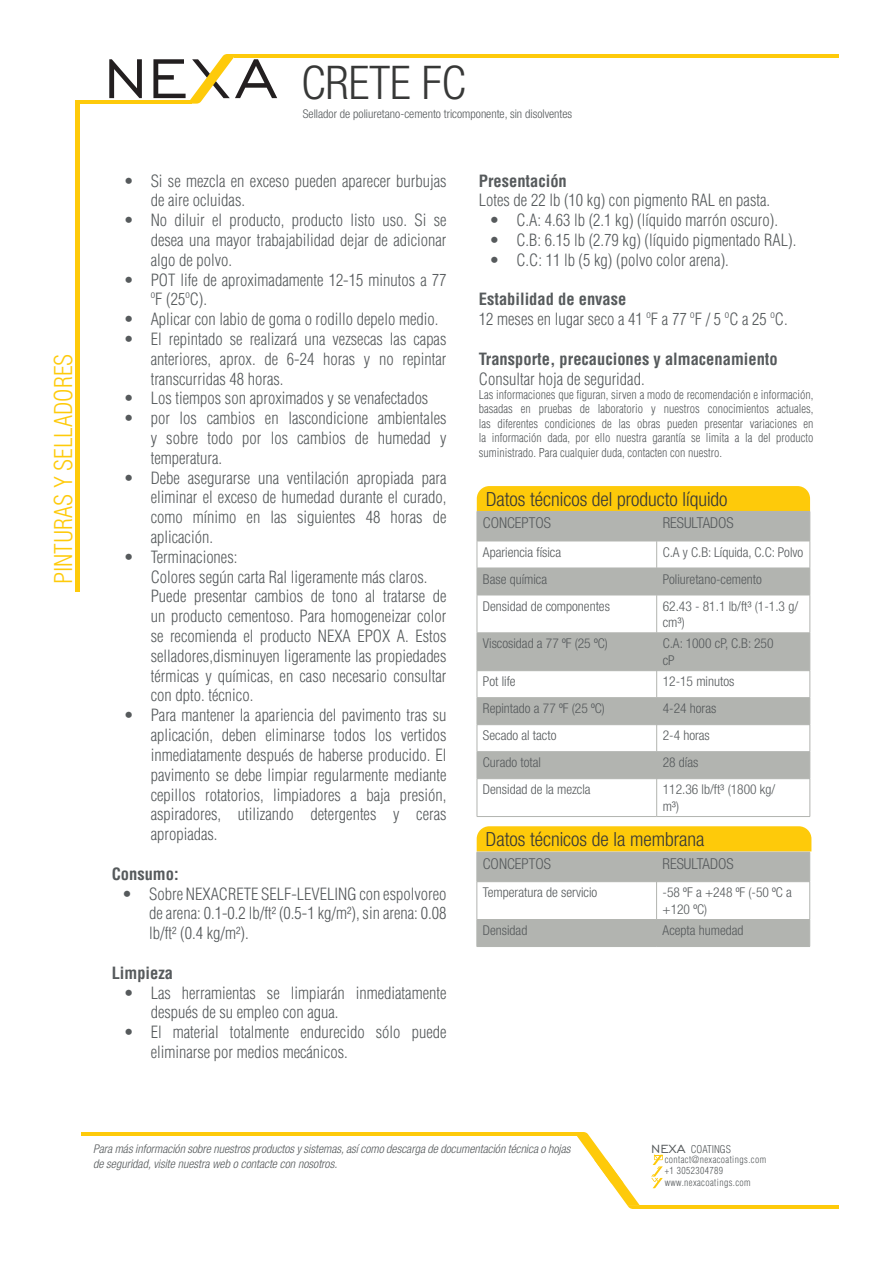
<style>
.page{position:relative;width:893px;height:1263px;background:#fff}
.page>*{position:absolute;margin:0;border:0;box-sizing:border-box;transform-origin:0 0}
.t1{font:300 condensed 46.5px "Helvetica Neue LT Com";color:#373837}
.t2{font:300 condensed 24px "Helvetica LT Std";color:#feca0a}
.t3{font:300 condensed 19.5px "Helvetica Neue LT Com";color:#373837}
.t4{font:300 condensed 16.5px/19.8px "Helvetica LT Std";color:#565a5c;text-align:justify}
.t5{font:700 condensed 16.5px "Helvetica LT Std";color:#565a5c}
.t6{font:300 condensed 15px "Helvetica Neue LT Com";color:#565a5c}
.t7{font:300 condensed 13.5px/16.2px "Helvetica Neue LT Com";color:#565a5c}
.t8{font:300 condensed 12px/14.4px "Helvetica LT Std";color:#565a5c;text-align:justify}
.t9{font:italic 300 condensed 12px "Helvetica Neue LT Com";color:#565a5c}
.t10{font:300 condensed 12px "Helvetica Neue LT Com";color:#565a5c}
.t11{font:300 condensed 10.5px "Helvetica LT Std";color:#565a5c}
.t12{font:300 condensed 9.6px "Helvetica LT Std";letter-spacing:.04em;color:#565a5c}
.s1{font-family:"Engravers Gothic BT";font-weight:400;font-stretch:normal;font-size:15px}
</style>
<div class="page">
<svg style="left:575px;top:1133px;width:65px;height:76px"></svg>
<hr style="left:81px;top:1133px;width:496px;height:2px;background:#feca0a">
<hr style="left:639px;top:1205px;width:200px;height:4px;background:#feca0a">
<svg style="left:651px;top:1155px;width:12px;height:33px"></svg>
<svg style="left:109px;top:59px;width:33px;height:39px"></svg>
<svg style="left:153px;top:54px;width:124px;height:50px"></svg>
<hr style="left:234px;top:54px;width:605px;height:3px;background:#feca0a">
<hr style="left:75px;top:100px;width:116px;height:4px;background:#feca0a">
<div style="left:75px;top:102px;width:5px;height:490px;background:#feca0a"></div>
<svg style="left:478px;top:596px;width:332px;height:74px"></svg>
<svg style="left:477px;top:486px;width:334px;height:109px"></svg>
<hr style="left:477px;top:595px;width:180px;height:1px;background:#b2b4b0">
<hr style="left:477px;top:595px;width:1px;height:38px;background:#b2b4b0">
<hr style="left:657px;top:595px;width:153px;height:1px;background:#b2b4b0">
<hr style="left:656px;top:595px;width:1px;height:38px;background:#b2b4b0">
<hr style="left:810px;top:595px;width:1px;height:38px;background:#b2b4b0">
<hr style="left:477px;top:633px;width:180px;height:1px;background:#b2b4b0">
<hr style="left:477px;top:633px;width:1px;height:37px;background:#b2b4b0">
<hr style="left:657px;top:633px;width:153px;height:1px;background:#b2b4b0">
<hr style="left:656px;top:633px;width:1px;height:37px;background:#b2b4b0">
<hr style="left:810px;top:633px;width:1px;height:37px;background:#b2b4b0">
<hr style="left:477px;top:670px;width:180px;height:1px;background:#b2b4b0">
<hr style="left:657px;top:670px;width:153px;height:1px;background:#b2b4b0">
<svg style="left:477px;top:671px;width:334px;height:108px"></svg>
<hr style="left:477px;top:778px;width:180px;height:1px;background:#b2b4b0">
<hr style="left:477px;top:779px;width:1px;height:37px;background:#b2b4b0">
<hr style="left:657px;top:778px;width:153px;height:1px;background:#b2b4b0">
<hr style="left:656px;top:779px;width:1px;height:37px;background:#b2b4b0">
<hr style="left:810px;top:779px;width:1px;height:37px;background:#b2b4b0">
<hr style="left:477px;top:816px;width:180px;height:1px;background:#b2b4b0">
<hr style="left:657px;top:816px;width:153px;height:1px;background:#b2b4b0">
<svg style="left:477px;top:826px;width:334px;height:120px"></svg>
<hr style="left:477px;top:946px;width:180px;height:1px;background:#b2b4b0">
<hr style="left:657px;top:946px;width:153px;height:1px;background:#b2b4b0">
<p class="t2" style="left:48px;top:584px;width:232px;rotate:-90deg">PINTURAS Y SELLADORES</p>
<p class="t1" style="left:301px;top:56px;width:166px">CRETE FC</p>
<p class="t10" style="left:303px;top:107px;width:271px">Sellador de poliuretano-cemento tricomponente, sin disolventes</p>
<p class="t4" style="left:151px;top:171px;width:297px;text-indent:-27px">• Si se mezcla en exceso pueden aparecer burbujas de aire ocluidas.</p>
<p class="t4" style="left:151px;top:210px;width:297px;text-indent:-27px">• No diluir el producto, producto listo uso. Si se desea una mayor trabajabilidad dejar de adicionar algo de polvo.</p>
<p class="t4" style="left:151px;top:270px;width:297px;text-indent:-27px">• POT life de aproximadamente 12-15 minutos a 77 ºF (25ºC).</p>
<p class="t4" style="left:124px;top:309px;width:316px">• Aplicar con labio de goma o rodillo depelo medio.</p>
<p class="t4" style="left:151px;top:329px;width:297px;text-indent:-27px">• El repintado se realizará una vezsecas las capas anteriores, aprox. de 6-24 horas y no repintar transcurridas 48 horas.</p>
<p class="t4" style="left:124px;top:388px;width:306px">• Los tiempos son aproximados y se venafectados</p>
<p class="t4" style="left:151px;top:408px;width:297px;text-indent:-27px">• por los cambios en lascondicione ambientales y sobre todo por los cambios de humedad y temperatura.</p>
<p class="t4" style="left:151px;top:468px;width:297px;text-indent:-27px">• Debe asegurarse una ventilación apropiada para eliminar el exceso de humedad durante el curado, como mínimo en las siguientes 48 horas de aplicación.</p>
<p class="t4" style="left:124px;top:547px;width:115px">• Terminaciones:</p>
<p class="t4" style="left:151px;top:567px;width:278px">Colores según carta Ral ligeramente más claros.</p>
<p class="t4" style="left:151px;top:586px;width:297px">Puede presentar cambios de tono al tratarse de un producto cementoso. Para homogeneizar color se recomienda el producto NEXA EPOX A. Estos selladores,disminuyen ligeramente las propiedades térmicas y químicas, en caso necesario consultar con dpto. técnico.</p>
<p class="t4" style="left:151px;top:705px;width:297px;text-indent:-27px">• Para mantener la apariencia del pavimento tras su aplicación, deben eliminarse todos los vertidos inmediatamente después de haberse producido. El pavimento se debe limpiar regularmente mediante cepillos rotatorios, limpiadores a baja presión, aspiradores, utilizando detergentes y ceras apropiadas.</p>
<p class="t5" style="left:112px;top:863px;width:68px">Consumo:</p>
<p class="t4" style="left:149px;top:883px;width:299px;text-indent:-27px">• Sobre NEXACRETE SELF-LEVELING con espolvoreo de arena: 0.1-0.2 lb/ft² (0.5-1 kg/m²), sin arena: 0.08 lb/ft² (0.4 kg/m²).</p>
<p class="t5" style="left:112px;top:962px;width:63px">Limpieza</p>
<p class="t4" style="left:151px;top:982px;width:297px;text-indent:-27px">• Las herramientas se limpiarán inmediatamente después de su empleo con agua.</p>
<p class="t4" style="left:151px;top:1022px;width:297px;text-indent:-27px">• El material totalmente endurecido sólo puede eliminarse por medios mecánicos.</p>
<p class="t5" style="left:479px;top:170px;width:89px">Presentación</p>
<p class="t4" style="left:479px;top:190px;width:293px">Lotes de 22 lb (10 kg) con pigmento RAL en pasta.</p>
<p class="t4" style="left:489px;top:210px;width:290px">• C.A: 4.63 lb (2.1 kg) (líquido marrón oscuro).</p>
<p class="t4" style="left:489px;top:230px;width:308px">• C.B: 6.15 lb (2.79 kg) (líquido pigmentado RAL).</p>
<p class="t4" style="left:489px;top:250px;width:241px">• C.C: 11 lb (5 kg) (polvo color arena).</p>
<p class="t5" style="left:479px;top:289px;width:149px">Estabilidad de envase</p>
<p class="t4" style="left:479px;top:309px;width:310px">12 meses en lugar seco a 41 ºF a 77 ºF / 5 ºC a 25 ºC.</p>
<p class="t5" style="left:479px;top:348px;width:300px">Transporte, precauciones y almacenamiento</p>
<p class="t4" style="left:479px;top:369px;width:167px">Consultar hoja de seguridad.</p>
<p class="t8" style="left:479px;top:387px;width:336px">Las informaciones que figuran, sirven a modo de recomendación e información, basadas en pruebas de laboratorio y nuestros conocimientos actuales, las diferentes condiciones de las obras pueden presentar variaciones en la información dada, por ello nuestra garantía se limita a la del producto suministrado. Para cualquier duda, contacten con nuestro.</p>
<p class="t3" style="left:486px;top:488px;width:243px">Datos técnicos del producto líquido</p>
<p class="t6" style="left:483px;top:514px;width:70px">CONCEPTOS</p>
<p class="t6" style="left:663px;top:514px;width:73px">RESULTADOS</p>
<p class="t7" style="left:483px;top:544px;width:80px">Apariencia física</p>
<p class="t7" style="left:663px;top:544px;width:142px">C.A y C.B: Líquida, C.C: Polvo</p>
<p class="t7" style="left:483px;top:571px;width:66px">Base química</p>
<p class="t7" style="left:663px;top:571px;width:101px">Poliuretano-cemento</p>
<p class="t7" style="left:483px;top:598px;width:128px">Densidad de componentes</p>
<p class="t7" style="left:663px;top:598px;width:137px">62.43 - 81.1 lb/ft³ (1-1.3 g/ cm³)</p>
<p class="t7" style="left:483px;top:635px;width:126px">Viscosidad a 77 ºF (25 ºC)</p>
<p class="t7" style="left:663px;top:635px;width:112px">C.A: 1000 cP, C.B: 250 cP</p>
<p class="t7" style="left:483px;top:673px;width:34px">Pot life</p>
<p class="t7" style="left:663px;top:673px;width:73px">12-15 minutos</p>
<p class="t7" style="left:483px;top:700px;width:123px">Repintado a 77 ºF (25 ºC)</p>
<p class="t7" style="left:663px;top:700px;width:55px">4-24 horas</p>
<p class="t7" style="left:483px;top:727px;width:75px">Secado al tacto</p>
<p class="t7" style="left:663px;top:727px;width:49px">2-4 horas</p>
<p class="t7" style="left:483px;top:754px;width:59px">Curado total</p>
<p class="t7" style="left:663px;top:754px;width:37px">28 días</p>
<p class="t7" style="left:483px;top:781px;width:109px">Densidad de la mezcla</p>
<p class="t7" style="left:663px;top:781px;width:114px">112.36 lb/ft³ (1800 kg/ m³)</p>
<p class="t3" style="left:486px;top:828px;width:220px">Datos técnicos de la membrana</p>
<p class="t6" style="left:483px;top:855px;width:70px">CONCEPTOS</p>
<p class="t6" style="left:663px;top:855px;width:73px">RESULTADOS</p>
<p class="t7" style="left:483px;top:884px;width:116px">Temperatura de servicio</p>
<p class="t7" style="left:663px;top:884px;width:131px">-58 ºF a +248 ºF (-50 ºC a +120 ºC)</p>
<p class="t7" style="left:483px;top:922px;width:46px">Densidad</p>
<p class="t7" style="left:663px;top:922px;width:82px">Acepta humedad</p>
<p class="t9" style="left:93px;top:1142px;width:479px">Para más información sobre nuestros productos y sistemas, así como descarga de documentación técnica o hojas</p>
<p class="t11" style="left:651px;top:1142px;width:81px"><span class="s1">NEXA</span> COATINGS</p>
<p class="t9" style="left:93px;top:1156px;width:246px">de seguridad, visite nuestra web o contacte con nosotros.</p>
<p class="t12" style="left:665px;top:1153px;width:103px">contact@nexacoatings.com</p>
<p class="t12" style="left:665px;top:1165px;width:60px">+1 3052304789</p>
<p class="t12" style="left:665px;top:1176px;width:87px">www.nexacoatings.com</p>
</div>
